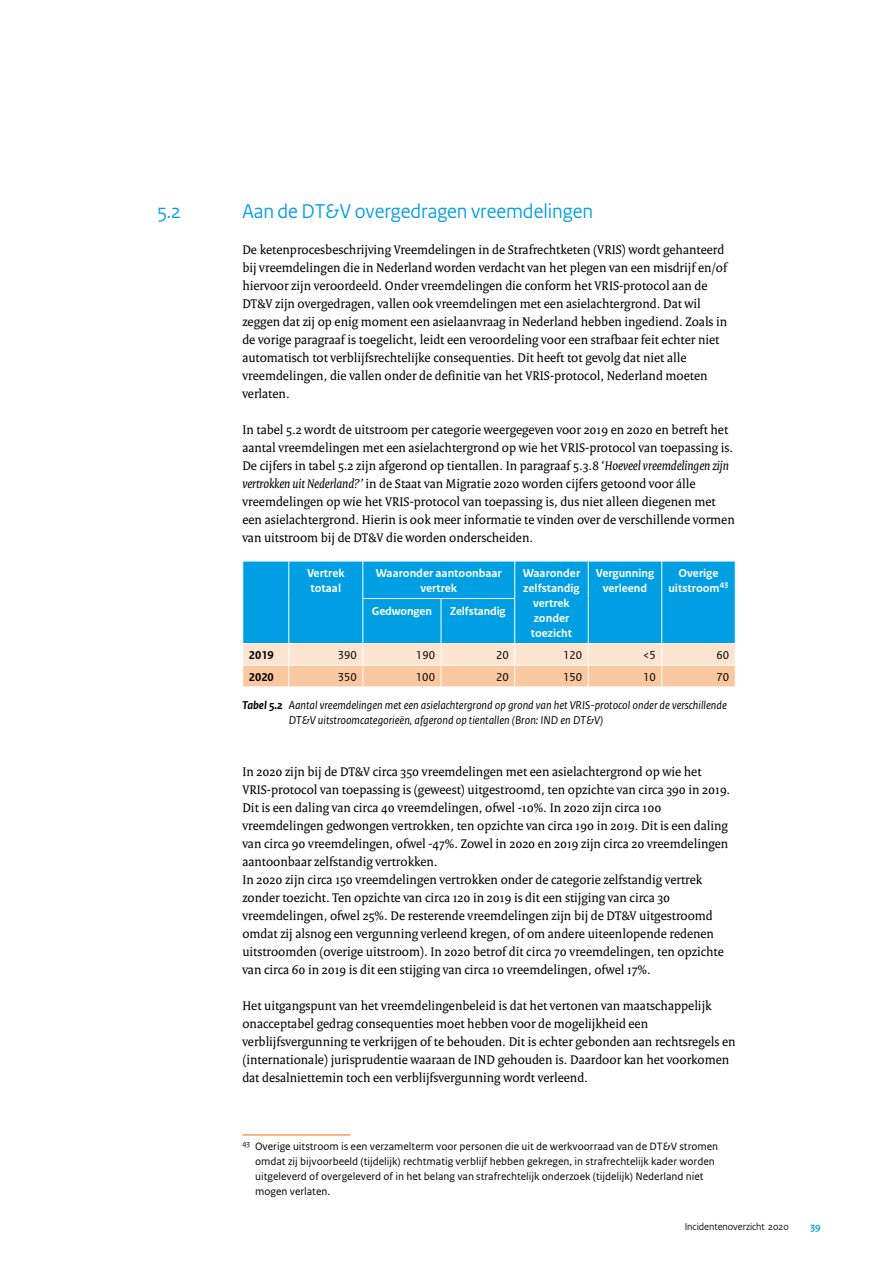
<style>
.page{position:relative;width:893px;height:1263px;background:#fff}
.page>*{position:absolute;margin:0;border:0;box-sizing:border-box;transform-origin:0 0}
._04_RO_Paragraafkop{font:21px "Rijksoverheid Sans Heading";color:#009fe3}
._10_RO_Broodtekst_Se{font:13.5px/18px "Rijksoverheid Serif";color:#000}
.Figuurtitel{font:italic 12px/15px "Rijksoverheid Sans Text";color:#000}
._31_RO_Tabel_Tussenk{font:700 12px/15px "Rijksoverheid Sans Text";color:#fff;text-align:center}
._32_RO_Tabel_Broodte{font:12px "Rijksoverheid Sans Text";color:#000}
._31_RO_Tabel_Tussenk-2{font:700 12px "Rijksoverheid Sans Text";color:#000}
._14_RO_Voetnoot{font:11.25px/15px "Rijksoverheid Sans Text";color:#000}
.t1{font:10.5px "Rijksoverheid Sans Heading";color:#000}
.t2{font:700 10.5px "Rijksoverheid Sans Heading";color:#009fe3}
.s1{font-style:italic}
.s2{font-weight:700}
</style>
<div class="page">
<svg style="left:242px;top:561px;width:494px;height:125px;background:#5bb4d6"></svg>
<hr style="left:242px;top:1134px;width:108px;height:1px;background:#ed6b06">
<p class="_04_RO_Paragraafkop" style="left:157px;top:199px;width:25px">5.2</p>
<p class="_04_RO_Paragraafkop" style="left:242px;top:199px;width:352px">Aan de DT&amp;V overgedragen vreemdelingen</p>
<p class="_10_RO_Broodtekst_Se" style="left:242px;top:240px;width:486px">De ketenprocesbeschrijving Vreemdelingen in de Strafrechtketen (VRIS) wordt gehanteerd bij vreemdelingen die in Nederland worden verdacht van het plegen van een misdrijf en/of hiervoor zijn veroordeeld. Onder vreemdelingen die conform het VRIS-protocol aan de DT&amp;V zijn overgedragen, vallen ook vreemdelingen met een asielachtergrond. Dat wil zeggen dat zij op enig moment een asielaanvraag in Nederland hebben ingediend. Zoals in de vorige paragraaf is toegelicht, leidt een veroordeling voor een strafbaar feit echter niet automatisch tot verblijfsrechtelijke consequenties. Dit heeft tot gevolg dat niet alle vreemdelingen, die vallen onder de definitie van het VRIS-protocol, Nederland moeten verlaten.</p>
<p class="_10_RO_Broodtekst_Se" style="left:242px;top:420px;width:494px">In tabel 5.2 wordt de uitstroom per categorie weergegeven voor 2019 en 2020 en betreft het aantal vreemdelingen met een asielachtergrond op wie het VRIS-protocol van toepassing is.<br>De cijfers in tabel 5.2 zijn afgerond op tientallen. In paragraaf 5.3.8 ‘<span class="s1">Hoeveel vreemdelingen zijn vertrokken uit Nederland?’</span> in de Staat van Migratie 2020 worden cijfers getoond voor álle vreemdelingen op wie het VRIS-protocol van toepassing is, dus niet alleen diegenen met een asielachtergrond. Hierin is ook meer informatie te vinden over de verschillende vormen van uitstroom bij de DT&amp;V die worden onderscheiden.</p>
<p class="_31_RO_Tabel_Tussenk" style="left:307px;top:566px;width:39px;text-align:left">Vertrek totaal</p>
<p class="_31_RO_Tabel_Tussenk" style="left:376px;top:566px;width:127px">Waaronder aantoonbaar</p>
<p class="_31_RO_Tabel_Tussenk" style="left:523px;top:566px;width:59px">Waaronder zelfstandig vertrek zonder toezicht</p>
<p class="_31_RO_Tabel_Tussenk" style="left:596px;top:566px;width:60px">Vergunning verleend</p>
<p class="_31_RO_Tabel_Tussenk" style="left:668px;top:566px;width:62px">Overige uitstroom<sup>43</sup></p>
<p class="_31_RO_Tabel_Tussenk" style="left:420px;top:581px;width:38px">vertrek</p>
<p class="_31_RO_Tabel_Tussenk" style="left:372px;top:603px;width:61px">Gedwongen</p>
<p class="_31_RO_Tabel_Tussenk" style="left:450px;top:603px;width:57px">Zelfstandig</p>
<p class="_31_RO_Tabel_Tussenk-2" style="left:249px;top:648px;width:27px">2019</p>
<p class="_32_RO_Tabel_Broodte" style="left:338px;top:648px;width:21px">390</p>
<p class="_32_RO_Tabel_Broodte" style="left:416px;top:648px;width:21px">190</p>
<p class="_32_RO_Tabel_Broodte" style="left:496px;top:648px;width:14px">20</p>
<p class="_32_RO_Tabel_Broodte" style="left:563px;top:648px;width:21px">120</p>
<p class="_32_RO_Tabel_Broodte" style="left:643px;top:648px;width:14px">&lt;5</p>
<p class="_32_RO_Tabel_Broodte" style="left:717px;top:648px;width:14px">60</p>
<p class="_31_RO_Tabel_Tussenk-2" style="left:249px;top:670px;width:27px">2020</p>
<p class="_32_RO_Tabel_Broodte" style="left:338px;top:670px;width:21px">350</p>
<p class="_32_RO_Tabel_Broodte" style="left:416px;top:670px;width:21px">100</p>
<p class="_32_RO_Tabel_Broodte" style="left:496px;top:670px;width:14px">20</p>
<p class="_32_RO_Tabel_Broodte" style="left:563px;top:670px;width:21px">150</p>
<p class="_32_RO_Tabel_Broodte" style="left:643px;top:670px;width:14px">10</p>
<p class="_32_RO_Tabel_Broodte" style="left:716px;top:670px;width:14px">70</p>
<p class="Figuurtitel" style="left:289px;top:698px;width:440px;text-indent:-46px"><span class="s2">Tabel 5.2</span> Aantal vreemdelingen met een asielachtergrond op grond van het VRIS-protocol onder de verschillende<br>DT&amp;V uitstroomcategorieën, afgerond op tientallen (Bron: IND en DT&amp;V)</p>
<p class="_10_RO_Broodtekst_Se" style="left:242px;top:762px;width:489px">In 2020 zijn bij de DT&amp;V circa 350 vreemdelingen met een asielachtergrond op wie het VRIS-protocol van toepassing is (geweest) uitgestroomd, ten opzichte van circa 390 in 2019.<br>Dit is een daling van circa 40 vreemdelingen, ofwel -10%. In 2020 zijn circa 100 vreemdelingen gedwongen vertrokken, ten opzichte van circa 190 in 2019. Dit is een daling van circa 90 vreemdelingen, ofwel -47%. Zowel in 2020 en 2019 zijn circa 20 vreemdelingen aantoonbaar zelfstandig vertrokken.<br>In 2020 zijn circa 150 vreemdelingen vertrokken onder de categorie zelfstandig vertrek zonder toezicht. Ten opzichte van circa 120 in 2019 is dit een stijging van circa 30 vreemdelingen, ofwel 25%. De resterende vreemdelingen zijn bij de DT&amp;V uitgestroomd omdat zij alsnog een vergunning verleend kregen, of om andere uiteenlopende redenen uitstroomden (overige uitstroom). In 2020 betrof dit circa 70 vreemdelingen, ten opzichte van circa 60 in 2019 is dit een stijging van circa 10 vreemdelingen, ofwel 17%.</p>
<p class="_10_RO_Broodtekst_Se" style="left:242px;top:996px;width:495px">Het uitgangspunt van het vreemdelingenbeleid is dat het vertonen van maatschappelijk onacceptabel gedrag consequenties moet hebben voor de mogelijkheid een verblijfsvergunning te verkrijgen of te behouden. Dit is echter gebonden aan rechtsregels en (internationale) jurisprudentie waaraan de IND gehouden is. Daardoor kan het voorkomen dat desalniettemin toch een verblijfsvergunning wordt verleend.</p>
<p class="_14_RO_Voetnoot" style="left:255px;top:1139px;width:465px;text-indent:-13px"><sup>43</sup> Overige uitstroom is een verzamelterm voor personen die uit de werkvoorraad van de DT&amp;V stromen omdat zij bijvoorbeeld (tijdelijk) rechtmatig verblijf hebben gekregen, in strafrechtelijk kader worden uitgeleverd of overgeleverd of in het belang van strafrechtelijk onderzoek (tijdelijk) Nederland niet mogen verlaten.</p>
<p class="t1" style="left:685px;top:1221px;width:106px">Incidentenoverzicht 2020</p>
<p class="t2" style="left:811px;top:1221px;width:12px">39</p>
</div>
